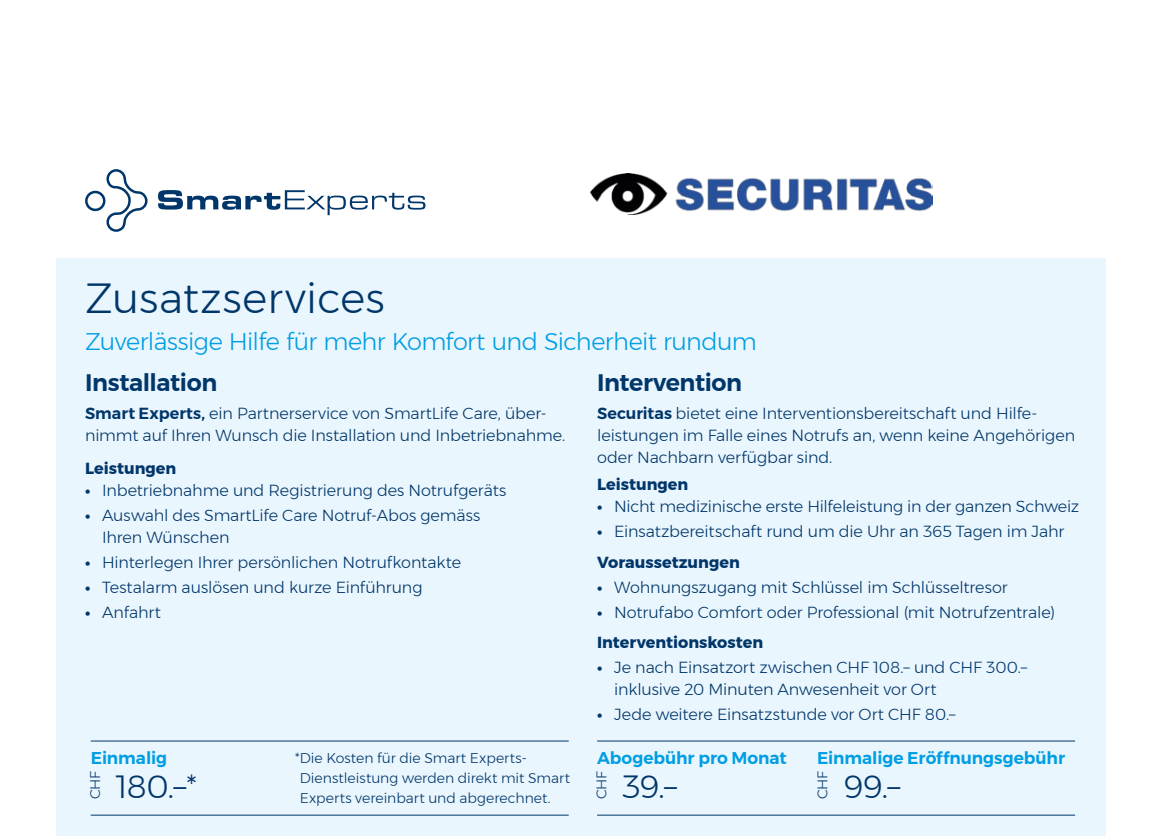
<style>
.page{position:relative;width:1163px;height:840px;background:#fff}
.page>*{position:absolute;margin:0;border:0;box-sizing:border-box;transform-origin:0 0}
.t1{font:300 42px "Montserrat";letter-spacing:.015em;color:#003669}
.t2{font:300 32px "Montserrat";letter-spacing:-.035em;color:#003669}
.t3{font:300 24px "Montserrat";letter-spacing:-.025em;color:#009ee3}
.t4{font:600 23.8px "Montserrat";letter-spacing:-.015em;color:#003669}
.t5{font:600 17px "Montserrat";letter-spacing:-.005em;color:#009ee3}
.t6{font:300 16px/22px "Montserrat";letter-spacing:-.005em;color:#003669}
.t7{font:700 16px "Montserrat";color:#003669}
.t8{font:300 14px/20px "Montserrat";color:#003669}
.s1{font-weight:600}
.s2{font-weight:700}
</style>
<div class="page">
<div style="left:57px;top:258px;width:1048px;height:577px;background:#eaf6fe"></div>
<hr style="left:91px;top:740px;width:477px;height:1px;background:#003669">
<hr style="left:91px;top:814px;width:477px;height:1px;background:#003669">
<hr style="left:597px;top:740px;width:477px;height:1px;background:#003669">
<hr style="left:597px;top:814px;width:477px;height:1px;background:#003669">
<svg style="left:85px;top:169px;width:340px;height:63px"></svg>
<img style="left:590px;top:173px;width:341px;height:42px">
<p class="t1" style="left:85px;top:266px;width:301px">Zusatzservices</p>
<p class="t3" style="left:85px;top:323px;width:673px">Zuverlässige Hilfe für mehr Komfort und Sicherheit rundum</p>
<p class="t4" style="left:85px;top:363px;width:134px">Installation</p>
<p class="t6" style="left:85px;top:401px;width:481px"><span class="s1">Smart Experts,</span> ein Partnerservice von SmartLife Care, über&shy;nimmt auf Ihren Wunsch die Installation und Inbetriebnahme.</p>
<p class="t7" style="left:85px;top:455px;width:93px">Leistungen</p>
<p class="t6" style="left:85px;top:479px;width:423px"><span class="s2">•</span> Inbetriebnahme und Registrierung des Notrufgeräts</p>
<p class="t6" style="left:102px;top:503px;width:380px;text-indent:-17px"><span class="s2">•</span> Auswahl des SmartLife Care Notruf-Abos gemäss<br>Ihren Wünschen</p>
<p class="t6" style="left:85px;top:550px;width:377px"><span class="s2">•</span> Hinterlegen Ihrer persönlichen Notrufkontakte</p>
<p class="t6" style="left:85px;top:575px;width:339px"><span class="s2">•</span> Testalarm auslösen und kurze Einführung</p>
<p class="t6" style="left:85px;top:600px;width:77px"><span class="s2">•</span> Anfahrt</p>
<p class="t4" style="left:597px;top:363px;width:146px">Intervention</p>
<p class="t6" style="left:597px;top:401px;width:479px"><span class="s1">Securitas</span> bietet eine Interventionsbereitschaft und Hilfe&shy;leistungen im Falle eines Notrufs an, wenn keine Angehörigen oder Nachbarn verfügbar sind.</p>
<p class="t7" style="left:597px;top:471px;width:93px">Leistungen</p>
<p class="t6" style="left:597px;top:495px;width:483px"><span class="s2">•</span> Nicht medizinische erste Hilfeleistung in der ganzen Schweiz</p>
<p class="t6" style="left:597px;top:515px;width:468px;line-height:30.6px"><span class="s2">•</span> Einsatzbereitschaft rund um die Uhr an 365 Tagen im Jahr<br><span class="s2">Voraussetzungen</span></p>
<p class="t6" style="left:597px;top:575px;width:412px"><span class="s2">•</span> Wohnungszugang mit Schlüssel im Schlüsseltresor</p>
<p class="t6" style="left:597px;top:596px;width:459px;line-height:30.6px"><span class="s2">•</span> Notrufabo Comfort oder Professional (mit Notrufzentrale)<br><span class="s2">Interventionskosten</span></p>
<p class="t6" style="left:614px;top:655px;width:414px;text-indent:-17px"><span class="s2">•</span> Je nach Einsatzort zwischen CHF 108.– und CHF 300.– inklusive 20 Minuten Anwesenheit vor Ort</p>
<p class="t6" style="left:597px;top:702px;width:360px"><span class="s2">•</span> Jede weitere Einsatzstunde vor Ort CHF 80.–</p>
<p class="t5" style="left:91px;top:744px;width:78px">Einmalig</p>
<p class="t8" style="left:85px;top:798px;width:30px;rotate:-90deg">CHF</p>
<p class="t2" style="left:116px;top:761px;width:82px">180.–*</p>
<p class="t8" style="left:300px;top:747px;width:272px;text-indent:-5px">*Die Kosten für die Smart Experts-<br>Dienstleistung werden direkt mit Smart<br>Experts vereinbart und abgerechnet.</p>
<p class="t5" style="left:597px;top:744px;width:191px">Abogebühr pro Monat</p>
<p class="t5" style="left:817px;top:744px;width:249px">Einmalige Eröffnungsgebühr</p>
<p class="t8" style="left:591px;top:798px;width:30px;rotate:-90deg">CHF</p>
<p class="t2" style="left:622px;top:761px;width:56px">39.–</p>
<p class="t8" style="left:812px;top:798px;width:30px;rotate:-90deg">CHF</p>
<p class="t2" style="left:843px;top:761px;width:59px">99.–</p>
</div>
